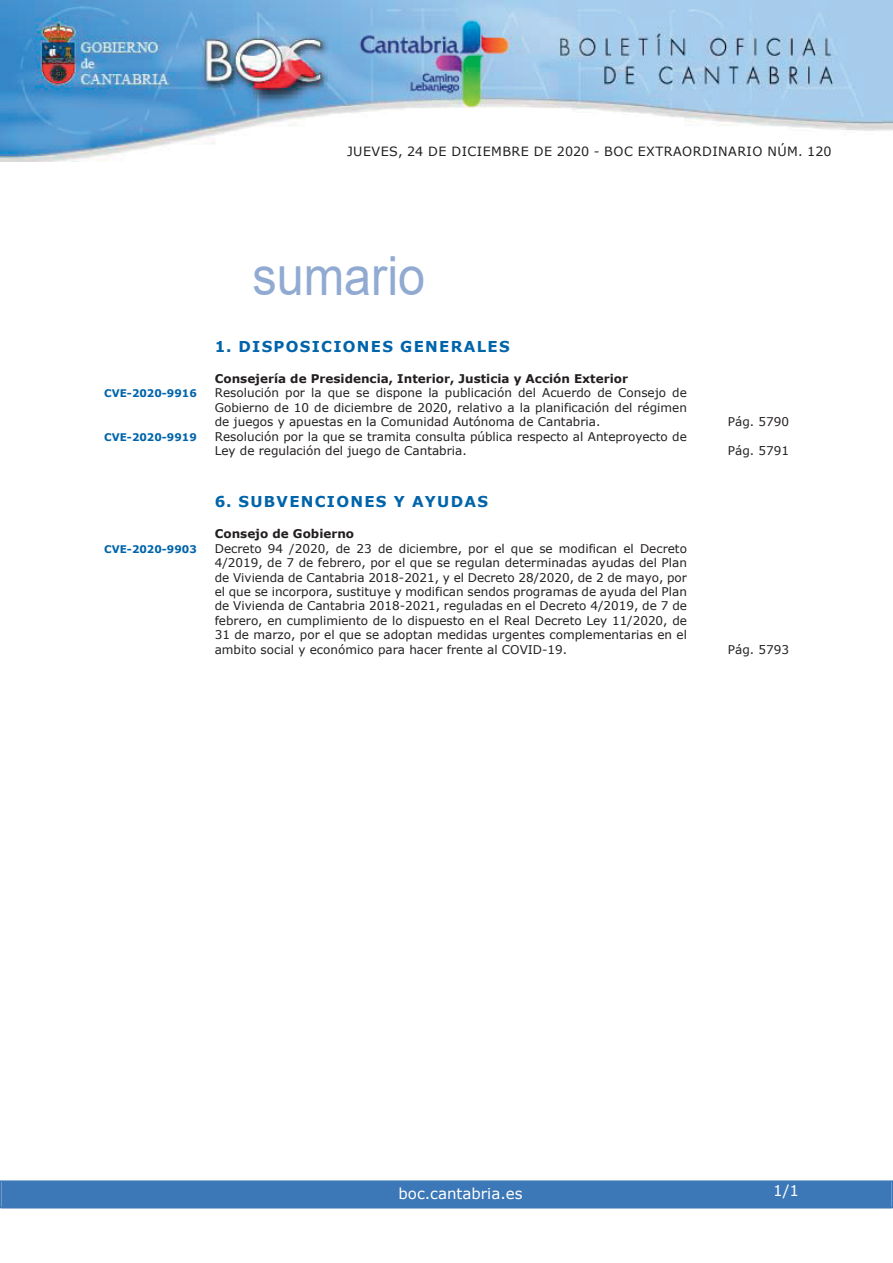
<style>
.page{position:relative;width:893px;height:1263px;background:#fff}
.page>*{position:absolute;margin:0;border:0;box-sizing:border-box;transform-origin:0 0}
.t1{font:54px "Arial";color:#90aad1;scale:.9 1}
.t2{font:700 15px "Verdana";letter-spacing:.085em;color:#0064aa}
.t3{font:15px "Verdana";color:#fff}
.t4{font:12.75px "Verdana";letter-spacing:.035em;color:#231f20}
.t5{font:12px/14.4px "Verdana";color:#231f20;text-align:justify}
.t6{font:700 12px "Verdana";color:#231f20}
.t7{font:700 10.5px "Verdana";color:#0064aa}
</style>
<div class="page">
<img style="left:0;top:0;width:893px;height:161px">
<div style="left:2px;top:1181px;width:889px;height:27px;background:#3c78b7"></div>
<div style="left:0;top:1180px;width:893px;height:28px;border:2px solid #3c78b7"></div>
<p class="t4" style="left:347px;top:143px;width:486px">JUEVES, 24 DE DICIEMBRE DE 2020 - BOC EXTRAORDINARIO NÚM. 120</p>
<h1 class="t1" style="left:252px;top:246px;width:194px">sumario</h1>
<p class="t2" style="left:215px;top:337px;width:296px">1. DISPOSICIONES GENERALES</p>
<p class="t6" style="left:215px;top:371px;width:415px">Consejería de Presidencia, Interior, Justicia y Acción Exterior</p>
<p class="t7" style="left:104px;top:387px;width:94px">CVE-2020-9916</p>
<p class="t5" style="left:215px;top:385px;width:474px">Resolución por la que se dispone la publicación del Acuerdo de Consejo de Gobierno de 10 de diciembre de 2020, relativo a la planificación del régimen de juegos y apuestas en la Comunidad Autónoma de Cantabria.</p>
<p class="t7" style="left:104px;top:430px;width:94px">CVE-2020-9919</p>
<p class="t5" style="left:215px;top:429px;width:474px">Resolución por la que se tramita consulta pública respecto al Anteproyecto de<br>Ley de regulación del juego de Cantabria.</p>
<p class="t2" style="left:215px;top:492px;width:275px">6. SUBVENCIONES Y AYUDAS</p>
<p class="t6" style="left:215px;top:526px;width:141px">Consejo de Gobierno</p>
<p class="t7" style="left:104px;top:542px;width:94px">CVE-2020-9903</p>
<p class="t5" style="left:215px;top:541px;width:474px">Decreto 94 /2020, de 23 de diciembre, por el que se modifican el Decreto 4/2019, de 7 de febrero, por el que se regulan determinadas ayudas del Plan de Vivienda de Cantabria 2018-2021, y el Decreto 28/2020, de 2 de mayo, por el que se incorpora, sustituye y modifican sendos programas de ayuda del Plan de Vivienda de Cantabria 2018-2021, reguladas en el Decreto 4/2019, de 7 de febrero, en cumplimiento de lo dispuesto en el Real Decreto Ley 11/2020, de 31 de marzo, por el que se adoptan medidas urgentes complementarias en el ambito social y económico para hacer frente al COVID-19.</p>
<p class="t5" style="left:728px;top:414px;width:63px">Pág. 5790</p>
<p class="t5" style="left:728px;top:443px;width:63px">Pág. 5791</p>
<p class="t5" style="left:728px;top:642px;width:63px">Pág. 5793</p>
<p class="t3" style="left:398px;top:1184px;width:126px">boc.cantabria.es</p>
<p class="t3" style="left:773px;top:1181px;width:27px">1/1</p>
</div>
